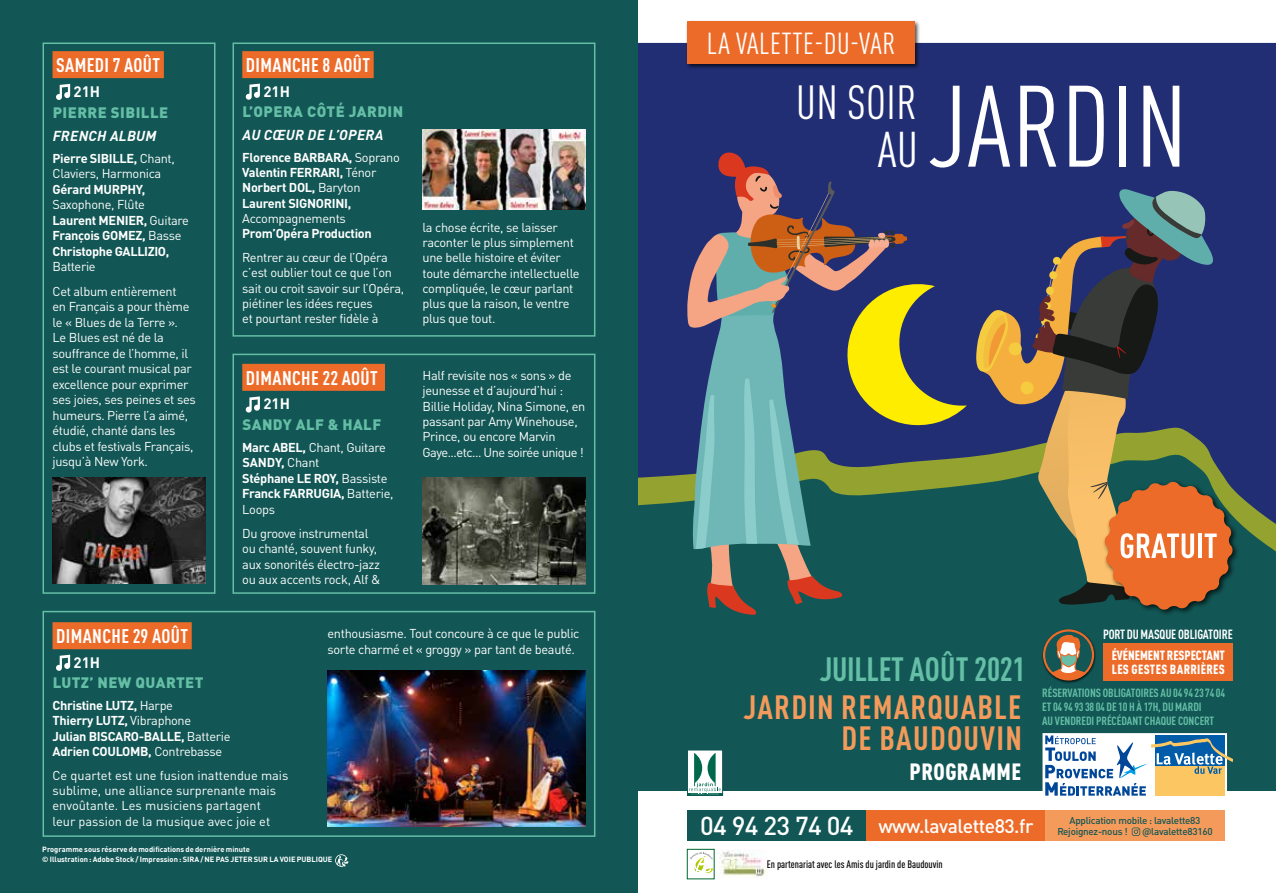
<style>
.page{position:relative;width:1276px;height:893px;background:#fff}
.page>*{position:absolute;margin:0;border:0;box-sizing:border-box;transform-origin:0 0}
.t1{font:condensed 113.7px "DIN Pro";letter-spacing:.015em;color:#fff}
.t2{font:condensed 49.5px "DIN Pro";color:#fff}
.t3{font:condensed 47.25px "DIN Pro";letter-spacing:.01em;color:#fff}
.t4{font:700 condensed 33.3px/31.2px "DIN Pro";letter-spacing:.035em;color:#f49a5b;text-align:right}
.t5{font:700 condensed 33.3px "DIN Pro";letter-spacing:-.01em;color:#65bea6}
.t6{font:condensed 30px "DIN Pro";letter-spacing:.02em;color:#fff}
.t7{font:900 condensed 23.25px "DIN Pro";letter-spacing:.02em;color:#fff}
.t8{font:700 condensed 19.5px "DIN Pro";letter-spacing:.02em;color:#fff}
.t9{font:500 19.2px "DIN Pro";letter-spacing:-.025em;color:#fff}
.t10{font:700 condensed 15.6px/18.6px "DIN Pro";letter-spacing:-.005em;color:#65bea6}
.t11{font:900 15px "DIN Pro";letter-spacing:.03em;color:#65bea6}
.t12{font:700 15px "DIN Pro";color:#fff}
.t13{font:italic 700 14.25px "DIN Pro";letter-spacing:.02em;color:#fff}
.t14{font:900 condensed 13.2px/14.2px "DIN Pro";letter-spacing:-.005em;color:#fff}
.t15{font:700 condensed 13.2px "DIN Pro";letter-spacing:-.01em;color:#fff}
.t16{font:12.75px/15.3px "DIN Pro";letter-spacing:-.025em;color:#fff}
.t17{font:700 12.75px/15.3px "DIN Pro";letter-spacing:-.025em;color:#fff}
.t18{font:12.75px/15.3px "DIN Pro";color:#fff}
.t19{font:700 condensed 11.7px/14px "DIN Pro";letter-spacing:-.005em;color:#65bea6}
.t20{font:500 condensed 10.65px "DIN Pro";color:#000}
.t21{font:500 9.9px/11.9px "DIN Pro";letter-spacing:-.025em;color:#125755}
.t22{font:700 7.5px/10.5px "DIN Pro";color:#fff}
.s1{font-weight:700}
.s2{font-weight:400}
.s3{font-size:25.65px}
</style>
<div class="page">
<div style="left:0;top:0;width:638px;height:893px;background:#125755"></div>
<div style="left:638px;top:43px;width:638px;height:747px;background:#125755"></div>
<div style="left:638px;top:43px;width:638px;height:383px;background:#212e74"></div>
<div style="left:684px;top:19px;width:236px;height:51px;background:#000;opacity:.75"></div>
<div style="left:687px;top:22px;width:227px;height:42px;background:#ed6b29"></div>
<div style="left:687px;top:849px;width:27px;height:30px;border:1px solid #006532"></div>
<svg style="left:690px;top:852px;width:23px;height:23px"></svg>
<img style="left:719px;top:850px;width:48px;height:27px">
<div style="left:687px;top:750px;width:35px;height:45px;background:#fff"></div>
<svg style="left:689px;top:753px;width:32px;height:39px"></svg>
<div style="left:687px;top:750px;width:36px;height:45px;border:1px solid #125755"></div>
<svg style="left:1042px;top:733px;width:185px;height:58px"></svg>
<svg style="left:1045px;top:735px;width:188px;height:61px"></svg>
<div style="left:1041px;top:628px;width:56px;height:55px;background:#000;opacity:.75"></div>
<svg style="left:1044px;top:630px;width:49px;height:49px"></svg>
<svg style="left:1051px;top:635px;width:34px;height:44px"></svg>
<div style="left:1043px;top:629px;width:51px;height:51px;border:2px solid #ed6b29;border-radius:50%"></div>
<div style="left:1103px;top:644px;width:130px;height:37px;background:#ed6b29"></div>
<div style="left:687px;top:811px;width:179px;height:30px;background:#125755"></div>
<div style="left:866px;top:811px;width:179px;height:30px;background:#ed6b29"></div>
<div style="left:1045px;top:811px;width:179px;height:30px;background:#f49a5b"></div>
<svg style="left:1131px;top:827px;width:9px;height:9px"></svg>
<svg style="left:638px;top:426px;width:638px;height:203px"></svg>
<svg style="left:686px;top:149px;width:281px;height:466px"></svg>
<div style="left:1101px;top:479px;width:138px;height:137px;background:#000;opacity:.75"></div>
<svg style="left:973px;top:189px;width:259px;height:421px"></svg>
<svg style="left:335px;top:854px;width:13px;height:13px"></svg>
<div style="left:43px;top:611px;width:552px;height:226px;border:2px solid #65bea6"></div>
<div style="left:43px;top:43px;width:172px;height:551px;border:2px solid #65bea6"></div>
<img style="left:327px;top:671px;width:258px;height:156px">
<div style="left:53px;top:622px;width:139px;height:27px;background:#ed6b29"></div>
<svg style="left:56px;top:655px;width:14px;height:16px"></svg>
<div style="left:53px;top:51px;width:111px;height:27px;background:#ed6b29"></div>
<svg style="left:56px;top:84px;width:14px;height:16px"></svg>
<img style="left:53px;top:478px;width:152px;height:105px">
<div style="left:232px;top:43px;width:363px;height:294px;border:2px solid #65bea6"></div>
<div style="left:232px;top:354px;width:363px;height:240px;border:2px solid #65bea6"></div>
<div style="left:242px;top:51px;width:132px;height:27px;background:#ed6b29"></div>
<svg style="left:246px;top:84px;width:14px;height:16px"></svg>
<div style="left:242px;top:364px;width:143px;height:27px;background:#ed6b29"></div>
<svg style="left:246px;top:396px;width:14px;height:17px"></svg>
<img style="left:422px;top:477px;width:163px;height:107px">
<img style="left:422px;top:130px;width:163px;height:80px">
<h3 class="t8" style="left:56px;top:50px;width:105px">SAMEDI 7 AOÛT</h3>
<p class="t12" style="left:74px;top:79px;width:28px">21H</p>
<p class="t11" style="left:53px;top:99px;width:117px">PIERRE SIBILLE</p>
<p class="t13" style="left:53px;top:124px;width:105px">FRENCH ALBUM</p>
<p class="t16" style="left:53px;top:149px;width:124px"><span class="s1">Pierre SIBILLE,</span> Chant,<br>Claviers, Harmonica</p>
<p class="t17" style="left:53px;top:180px;width:94px">Gérard MURPHY,</p>
<p class="t17" style="left:53px;top:195px;width:138px"><span class="s2">Saxophone, Flûte<br></span>Laurent MENIER, <span class="s2">Guitare<br></span>François GOMEZ, <span class="s2">Basse<br></span>Christophe GALLIZIO,</p>
<p class="t16" style="left:53px;top:254px;width:126px;line-height:24px">Batterie<br>Cet album entièrement</p>
<p class="t16" style="left:53px;top:297px;width:145px">en Français a pour thème le « Blues de la Terre ».<br>Le Blues est né de la souffrance de l’homme, il est le courant musical par excellence pour exprimer ses joies, ses peines et ses humeurs. Pierre l’a aimé, étudié, chanté dans les clubs et festivals Français, jusqu’à New York.</p>
<h3 class="t8" style="left:246px;top:50px;width:125px">DIMANCHE 8 AOÛT</h3>
<p class="t12" style="left:263px;top:79px;width:28px">21H</p>
<p class="t11" style="left:242px;top:99px;width:162px">L’OPERA CÔTÉ JARDIN</p>
<p class="t13" style="left:242px;top:123px;width:142px">AU CŒUR DE L’OPERA</p>
<p class="t17" style="left:242px;top:148px;width:159px">Florence BARBARA, <span class="s2">Soprano<br></span>Valentin FERRARI, <span class="s2">Ténor<br></span>Norbert DOL, <span class="s2">Baryton<br></span>Laurent SIGNORINI,</p>
<p class="t16" style="left:242px;top:210px;width:105px">Accompagnements</p>
<p class="t17" style="left:242px;top:225px;width:131px">Prom’Opéra Production</p>
<p class="t16" style="left:242px;top:249px;width:163px">Rentrer au cœur de l’Opéra c’est oublier tout ce que l’on sait ou croit savoir sur l’Opéra, piétiner les idées reçues<br>et pourtant rester fidèle à</p>
<h3 class="t8" style="left:246px;top:363px;width:133px">DIMANCHE 22 AOÛT</h3>
<p class="t12" style="left:263px;top:391px;width:28px">21H</p>
<p class="t11" style="left:242px;top:412px;width:140px">SANDY ALF &amp; HALF</p>
<p class="t17" style="left:242px;top:438px;width:153px">Marc ABEL, <span class="s2">Chant, Guitare<br></span>SANDY, <span class="s2">Chant<br></span>Stéphane LE ROY, <span class="s2">Bassiste<br></span>Franck FARRUGIA, <span class="s2">Batterie,<br>Loops</span></p>
<p class="t16" style="left:242px;top:524px;width:140px">Du groove instrumental ou chanté, souvent funky, aux sonorités électro-jazz ou aux accents rock, Alf &amp;</p>
<p class="t16" style="left:422px;top:218px;width:159px">la chose écrite, se laisser raconter le plus simplement une belle histoire et éviter toute démarche intellectuelle compliquée, le cœur parlant plus que la raison, le ventre plus que tout.</p>
<p class="t16" style="left:422px;top:367px;width:164px">Half revisite nos « sons » de jeunesse et d’aujourd’hui :<br>Billie Holiday, Nina Simone, en passant par Amy Winehouse,<br>Prince, ou encore Marvin<br>Gaye...etc... Une soirée unique !</p>
<h3 class="t8" style="left:56px;top:622px;width:133px">DIMANCHE 29 AOÛT</h3>
<p class="t12" style="left:74px;top:650px;width:28px">21H</p>
<p class="t11" style="left:53px;top:670px;width:152px">LUTZ’ NEW QUARTET</p>
<p class="t17" style="left:53px;top:696px;width:179px">Christine LUTZ, <span class="s2">Harpe<br></span>Thierry LUTZ, <span class="s2">Vibraphone<br></span>Julian BISCARO-BALLE, <span class="s2">Batterie<br></span>Adrien COULOMB, <span class="s2">Contrebasse</span></p>
<p class="t18" style="left:53px;top:766px;width:237px">Ce quartet est une fusion inattendue mais sublime, une alliance surprenante mais envoûtante. Les musiciens partagent<br>leur passion de la musique avec joie et</p>
<p class="t16" style="left:327px;top:625px;width:253px">enthousiasme. Tout concoure à ce que le public sorte charmé et « groggy » par tant de beauté.</p>
<p class="t22" style="left:42px;top:843px;width:292px">Programme sous réserve de modifications de dernière minute<br>© Illustration : Adobe Stock / Impression : SIRA / NE PAS JETER SUR LA VOIE PUBLIQUE</p>
<h3 class="t6" style="left:706px;top:21px;width:190px">LA VALETTE-DU-VAR</h3>
<h3 class="t3" style="left:796px;top:68px;width:122px">UN SOIR</h3>
<h2 class="t2" style="left:878px;top:114px;width:42px">AU</h2>
<h1 class="t1" style="left:928px;top:45px;width:260px">JARDIN</h1>
<p class="t15" style="left:1103px;top:624px;width:131px">PORT DU MASQUE OBLIGATOIRE</p>
<h3 class="t5" style="left:819px;top:644px;width:207px">JUILLET AOÛT 2021</h3>
<h3 class="t4" style="left:743px;top:689px;width:280px">JARDIN REMARQUABLE<br>DE BAUDOUVIN</h3>
<h3 class="t7" style="left:909px;top:753px;width:113px">PROGRAMME</h3>
<p class="t14" style="left:1111px;top:647px;width:115px">ÉVÉNEMENT RESPECTANT<br>LES GESTES BARRIÈRES</p>
<p class="t19" style="left:1042px;top:685px;width:184px">RÉSERVATIONS OBLIGATOIRES AU 04 94 23 74 04<br>ET 04 94 93 38 04 DE 10 H À 17H, DU MARDI<br>AU VENDREDI PRÉCÉDANT CHAQUE CONCERT</p>
<p class="t10" style="left:1042px;top:690px;width:166px">UNIQUEMENT SUR RÉSERVATION<br>04 94 23 74 04 / 04 94 93 38 04</p>
<h3 class="t9" style="left:700px;top:810px;width:335px"><span class="s3">04 94 23 74 04</span> www.lavalette83.fr</h3>
<p class="t21" style="left:1057px;top:813px;width:145px;text-indent:12px">Application mobile : lavalette83<br>Rejoignez-nous !</p>
<p class="t21" style="left:1142px;top:825px;width:72px">@lavalette83160</p>
<p class="t20" style="left:766px;top:856px;width:178px">En partenariat avec les Amis du jardin de Baudouvin</p>
</div>
